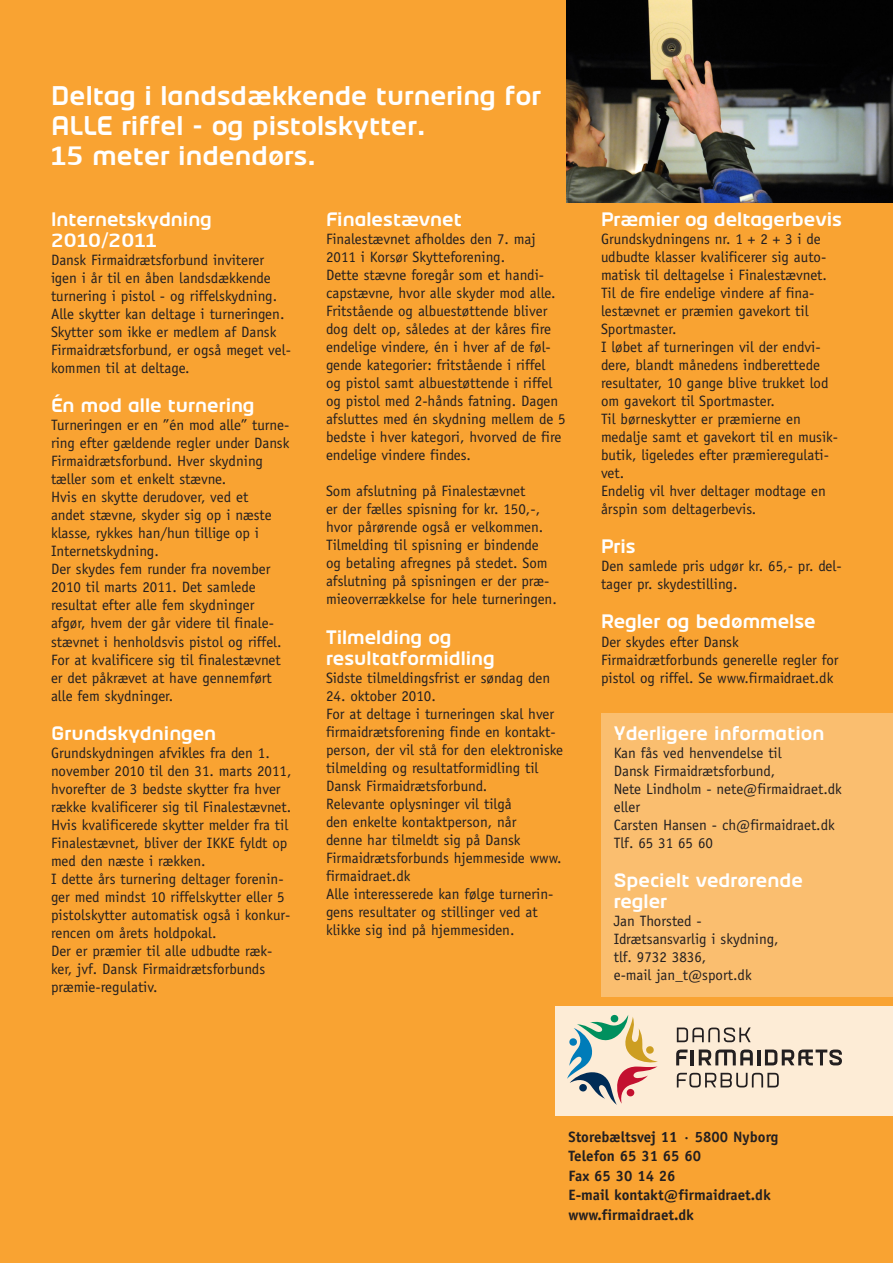
<style>
.page{position:relative;width:893px;height:1263px;background:#f9a332}
.page>*{position:absolute;margin:0;border:0;box-sizing:border-box;transform-origin:0 0}
.Overskrifter{font:700 27px "Firm";color:#fff}
.Rubrik{font:700 19.5px/21px "Firm";color:#fff}
.Brødtekst{font:15px/18px "Officina Sans";color:#231f20}
.Normal{font:700 15px "Officina Sans";color:#231f20}
</style>
<div class="page">
<div style="left:601px;top:713px;width:292px;height:283px;background:#fabe6f"></div>
<img style="left:567px;top:0;width:326px;height:202px">
<div style="left:556px;top:1006px;width:337px;height:110px;background:#fdecd6"></div>
<svg style="left:567px;top:1014px;width:91px;height:91px"></svg>
<svg style="left:677px;top:1073px;width:102px;height:14px"></svg>
<hr style="left:691px;top:1049px;width:3px;height:16px;background:#231f20">
<svg style="left:676px;top:1049px;width:12px;height:16px"></svg>
<svg style="left:699px;top:1049px;width:54px;height:16px"></svg>
<hr style="left:757px;top:1049px;width:3px;height:16px;background:#231f20">
<svg style="left:765px;top:1049px;width:77px;height:16px"></svg>
<svg style="left:677px;top:1027px;width:74px;height:15px"></svg>
<p class="Overskrifter" style="left:51px;top:80px;width:491px">Deltag i landsdækkende turnering for</p>
<p class="Overskrifter" style="left:51px;top:110px;width:376px">ALLE riffel - og pistolskytter.</p>
<p class="Overskrifter" style="left:51px;top:140px;width:267px">15 meter indendørs.</p>
<p class="Rubrik" style="left:51px;top:210px;width:162px">Internetskydning<br>2010/2011</p>
<p class="Brødtekst" style="left:51px;top:251px;width:228px">Dansk Firmaidrætsforbund inviterer igen i år til en åben landsdækkende turnering i pistol - og riffelskydning.</p>
<p class="Brødtekst" style="left:51px;top:305px;width:235px">Alle skytter kan deltage i turneringen.</p>
<p class="Brødtekst" style="left:51px;top:323px;width:241px">Skytter som ikke er medlem af Dansk<br>Firmaidrætsforbund, er også meget vel&shy;kommen til at deltage.</p>
<p class="Rubrik" style="left:51px;top:396px;width:205px">Én mod alle turnering</p>
<p class="Brødtekst" style="left:51px;top:416px;width:240px">Turneringen er en ”én mod alle” turne&shy;ring efter gældende regler under Dansk Firmaidrætsforbund. Hver skydning tæller som et enkelt stævne.</p>
<p class="Brødtekst" style="left:51px;top:488px;width:222px">Hvis en skytte derudover, ved et andet stævne, skyder sig op i næste klasse, rykkes han/hun tillige op i<br>Internetskydning.</p>
<p class="Brødtekst" style="left:51px;top:560px;width:232px">Der skydes fem runder fra november 2010 til marts 2011. Det samlede resultat efter alle fem skydninger afgør, hvem der går videre til finale&shy;stævnet i henholdsvis pistol og riffel.<br>For at kvalificere sig til finalestævnet er det påkrævet at have gennemført alle fem skydninger.</p>
<p class="Rubrik" style="left:51px;top:723px;width:167px">Grundskydningen</p>
<p class="Brødtekst" style="left:51px;top:743px;width:242px">Grundskydningen afvikles fra den 1. november 2010 til den 31. marts 2011, hvorefter de 3 bedste skytter fra hver række kvalificerer sig til Finalestævnet.</p>
<p class="Brødtekst" style="left:51px;top:815px;width:239px;text-align:justify">Hvis kvalificerede skytter melder fra til Finalestævnet, bliver der IKKE fyldt op med den næste i rækken.</p>
<p class="Brødtekst" style="left:51px;top:869px;width:241px">I dette års turnering deltager forenin&shy;ger med mindst 10 riffelskytter eller 5 pistolskytter automatisk også i konkur&shy;rencen om årets holdpokal.</p>
<p class="Brødtekst" style="left:51px;top:941px;width:223px">Der er præmier til alle udbudte ræk&shy;ker, jvf. Dansk Firmaidrætsforbunds præmie-regulativ.</p>
<p class="Rubrik" style="left:326px;top:210px;width:137px">Finalestævnet</p>
<p class="Brødtekst" style="left:326px;top:230px;width:211px">Finalestævnet afholdes den 7. maj<br>2011 i Korsør Skytteforening.</p>
<p class="Brødtekst" style="left:326px;top:266px;width:241px">Dette stævne foregår som et handi&shy;capstævne, hvor alle skyder mod alle.<br>Fritstående og albuestøttende bliver dog delt op, således at der kåres fire endelige vindere, én i hver af de føl&shy;gende kategorier: fritstående i riffel<br>og pistol samt albuestøttende i riffel og pistol med 2-hånds fatning. Dagen afsluttes med én skydning mellem de 5 bedste i hver kategori, hvorved de fire endelige vindere findes.</p>
<p class="Brødtekst" style="left:326px;top:482px;width:232px">Som afslutning på Finalestævnet<br>er der fælles spisning for kr. 150,-, hvor pårørende også er velkommen.<br>Tilmelding til spisning er bindende og betaling afregnes på stedet. Som afslutning på spisningen er der præ&shy;mieoverrækkelse for hele turneringen.</p>
<p class="Rubrik" style="left:326px;top:627px;width:170px">Tilmelding og resultatformidling</p>
<p class="Brødtekst" style="left:326px;top:668px;width:226px">Sidste tilmeldingsfrist er søndag den</p>
<p class="Brødtekst" style="left:326px;top:686px;width:111px">24. oktober 2010.</p>
<p class="Brødtekst" style="left:326px;top:704px;width:239px">For at deltage i turneringen skal hver firmaidrætsforening finde en kontakt&shy;person, der vil stå for den elektroniske tilmelding og resultatformidling til Dansk Firmaidrætsforbund.</p>
<p class="Brødtekst" style="left:326px;top:794px;width:237px">Relevante oplysninger vil tilgå<br>den enkelte kontaktperson, når<br>denne har tilmeldt sig på Dansk<br>Firmaidrætsforbunds hjemmeside www. firmaidraet.dk</p>
<p class="Brødtekst" style="left:326px;top:884px;width:229px">Alle interesserede kan følge turnerin&shy;gens resultater og stillinger ved at klikke sig ind på hjemmesiden.</p>
<p class="Rubrik" style="left:601px;top:210px;width:242px">Præmier og deltagerbevis</p>
<p class="Brødtekst" style="left:601px;top:230px;width:227px">Grundskydningens nr. 1 + 2 + 3 i de udbudte klasser kvalificerer sig auto&shy;matisk til deltagelse i Finalestævnet.</p>
<p class="Brødtekst" style="left:601px;top:284px;width:215px">Til de fire endelige vindere af fina&shy;lestævnet er præmien gavekort til<br>Sportmaster.</p>
<p class="Brødtekst" style="left:601px;top:338px;width:229px">I løbet af turneringen vil der endvi&shy;dere, blandt månedens indberettede resultater, 10 gange blive trukket lod om gavekort til Sportmaster.</p>
<p class="Brødtekst" style="left:601px;top:410px;width:239px">Til børneskytter er præmierne en medalje samt et gavekort til en musik&shy;butik, ligeledes efter præmieregulati&shy;vet.</p>
<p class="Brødtekst" style="left:601px;top:482px;width:226px">Endelig vil hver deltager modtage en årspin som deltagerbevis.</p>
<p class="Rubrik" style="left:601px;top:537px;width:36px">Pris</p>
<p class="Brødtekst" style="left:601px;top:557px;width:242px">Den samlede pris udgør kr. 65,- pr. del&shy;tager pr. skydestilling.</p>
<p class="Rubrik" style="left:601px;top:612px;width:216px">Regler og bedømmelse</p>
<p class="Brødtekst" style="left:601px;top:632px;width:239px">Der skydes efter Dansk<br>Firmaidrætforbunds generelle regler for pistol og riffel. Se www.firmaidraet.dk</p>
<p class="Rubrik" style="left:614px;top:723px;width:212px">Yderligere information</p>
<p class="Brødtekst" style="left:614px;top:743px;width:169px">Kan fås ved henvendelse til</p>
<p class="Brødtekst" style="left:614px;top:761px;width:163px">Dansk Firmaidrætsforbund,</p>
<p class="Brødtekst" style="left:614px;top:779px;width:230px">Nete Lindholm - nete@firmaidraet.dk</p>
<p class="Brødtekst" style="left:614px;top:797px;width:28px">eller</p>
<p class="Brødtekst" style="left:614px;top:815px;width:223px">Carsten Hansen - ch@firmaidraet.dk<br>Tlf. 65 31 65 60</p>
<p class="Rubrik" style="left:614px;top:870px;width:191px">Specielt vedrørende regler</p>
<p class="Brødtekst" style="left:614px;top:911px;width:90px">Jan Thorsted -</p>
<p class="Brødtekst" style="left:614px;top:929px;width:166px">Idrætsansvarlig i skydning,</p>
<p class="Brødtekst" style="left:614px;top:947px;width:94px">tlf. 9732 3836,</p>
<p class="Brødtekst" style="left:614px;top:965px;width:139px">e-mail jan_t@sport.dk</p>
<p class="Normal" style="left:568px;top:1127px;width:211px">Storebæltsvej 11 · 5800 Nyborg</p>
<p class="Normal" style="left:568px;top:1147px;width:134px">Telefon 65 31 65 60</p>
<p class="Normal" style="left:568px;top:1166px;width:109px">Fax 65 30 14 26</p>
<p class="Normal" style="left:568px;top:1186px;width:204px">E-mail kontakt@firmaidraet.dk</p>
<p class="Normal" style="left:568px;top:1205px;width:127px">www.firmaidraet.dk</p>
</div>
